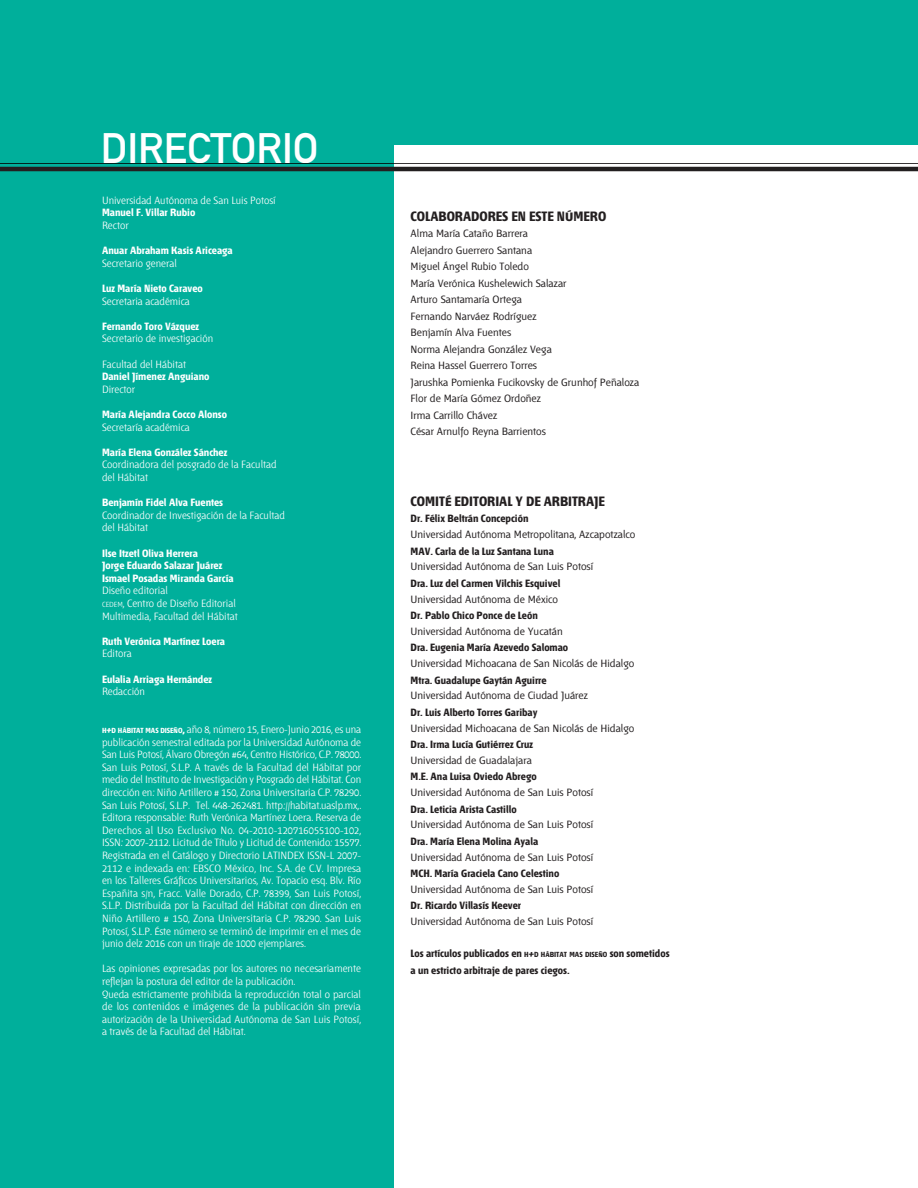
<style>
.page{position:relative;width:918px;height:1188px;background:#00af9b}
.page>*{position:absolute;margin:0;border:0;box-sizing:border-box;transform-origin:0 0}
.t1{font:42px "DIN Mittelschrift Alternate";color:#fff}
.t2{font:700 13.5px "Fontana ND Ee Os F";color:#231f20}
.t3{font:300 10.5px/12.6px "Fontana ND Aa";color:#fff}
.t4{font:10.5px/16.5px "Fontana ND Aa Os F";color:#231f20}
.t5{font:700 10.5px/16.5px "Fontana ND Ee Os F";color:#231f20}
.t6{font:700 10.5px/12.6px "Fontana ND Ee Os F";color:#fff}
.s1{font-size:7.35px}
.s2{font-style:inherit}
.s3{font-family:"Fontana ND Ee Os F";font-weight:700;font-size:7.35px}
.s4{font-family:"Fontana ND Ee Os F";font-weight:700}
</style>
<div class="page">
<div style="left:395px;top:145px;width:523px;height:1043px;background:#fff"></div>
<hr style="left:0;top:167px;width:918px;height:4px;background:#231f20">
<hr style="left:0;top:163px;width:918px;height:1px;background:#231f20">
<h1 class="t1" style="left:101px;top:123px;width:219px">DIRECTORIO</h1>
<p class="t3" style="left:102px;top:194px;width:175px">Universidad Autónoma de San Luis Potosí</p>
<p class="t6" style="left:102px;top:207px;width:95px">Manuel F. Villar Rubio</p>
<p class="t3" style="left:102px;top:220px;width:28px">Rector</p>
<p class="t6" style="left:102px;top:245px;width:132px">Anuar Abraham Kasis Ariceaga</p>
<p class="t3" style="left:102px;top:257px;width:76px">Secretario general</p>
<p class="t6" style="left:102px;top:283px;width:102px">Luz María Nieto Caraveo</p>
<p class="t3" style="left:102px;top:295px;width:89px">Secretaria académica</p>
<p class="t6" style="left:102px;top:320px;width:99px">Fernando Toro Vázquez</p>
<p class="t3" style="left:102px;top:333px;width:113px">Secretario de investigación</p>
<p class="t3" style="left:102px;top:358px;width:86px">Facultad del Hábitat</p>
<p class="t6" style="left:102px;top:371px;width:109px">Daniel Jímenez Anguiano</p>
<p class="t3" style="left:102px;top:383px;width:35px">Director</p>
<p class="t6" style="left:102px;top:409px;width:126px">María Alejandra Cocco Alonso</p>
<p class="t3" style="left:102px;top:421px;width:89px">Secretaría académica</p>
<p class="t6" style="left:102px;top:446px;width:127px">María Elena González Sánchez</p>
<p class="t3" style="left:102px;top:459px;width:176px">Coordinadora del posgrado de la Facultad del Hábitat</p>
<p class="t6" style="left:102px;top:497px;width:123px">Benjamín Fidel Alva Fuentes</p>
<p class="t3" style="left:102px;top:509px;width:184px">Coordinador de Investigación de la Facultad del Hábitat</p>
<p class="t6" style="left:102px;top:547px;width:133px">Ilse Itzetl Oliva Herrera<br>Jorge Eduardo Salazar Juárez<br>Ismael Posadas Miranda García</p>
<p class="t3" style="left:102px;top:585px;width:137px">Diseño editorial<br><span class="s1">CEDEM</span><span class="s2">,</span> Centro de Diseño Editorial<br>Multimedia, Facultad del Hábitat</p>
<p class="t6" style="left:102px;top:635px;width:125px">Ruth Verónica Martínez Loera</p>
<p class="t3" style="left:102px;top:648px;width:31px">Editora</p>
<p class="t6" style="left:102px;top:673px;width:112px">Eulalia Arriaga Hernández</p>
<p class="t3" style="left:102px;top:686px;width:44px">Redacción</p>
<p class="t3" style="left:102px;top:724px;width:261px;text-align:justify"><span class="s3">H</span><span class="s4">+</span><span class="s3">D HÁBITAT MAS DISEÑO</span><span class="s4">,</span> año 8, número 15, Enero-Junio 2016, es una publicación semestral editada por la Universidad Autónoma de San Luis Potosí, Álvaro Obregón #64, Centro Histórico, C.P. 78000.<br>San Luis Potosí, S.L.P. A través de la Facultad del Hábitat por medio del Instituto de Investigación y Posgrado del Hábitat. Con dirección en: Niño Artillero # 150, Zona Universitaria C.P. 78290.<br>San Luis Potosí, S.L.P. Tel. 448-262481. http://habitat.uaslp.mx,.<br>Editora responsable: Ruth Verónica Martínez Loera. Reserva de Derechos al Uso Exclusivo No. 04-2010-120716055100-102, ISSN: 2007-2112. Licitud de Título y Licitud de Contenido: 15577.<br>Registrada en el Catálogo y Directorio LATINDEX ISSN-L 2007- 2112 e indexada en: EBSCO México, Inc. S.A. de C.V. Impresa en los Talleres Gráficos Universitarios, Av. Topacio esq. Blv. Río Españita s/n, Fracc. Valle Dorado, C.P. 78399, San Luis Potosí, S.L.P. Distribuida por la Facultad del Hábitat con dirección en Niño Artillero # 150, Zona Universitaria C.P. 78290. San Luis Potosí, S.L.P. Éste número se terminó de imprimir en el mes de junio delz 2016 con un tiraje de 1000 ejemplares.</p>
<p class="t3" style="left:102px;top:963px;width:261px">Las opiniones expresadas por los autores no necesariamente reflejan la postura del editor de la publicación.<br>Queda estrictamente prohibida la reproducción total o parcial de los contenidos e imágenes de la publicación sin previa autorización de la Universidad Autónoma de San Luis Potosí, a través de la Facultad del Hábitat.</p>
<p class="t2" style="left:411px;top:210px;width:197px">COLABORADORES EN ESTE NÚMERO</p>
<p class="t4" style="left:411px;top:226px;width:230px">Alma María Cataño Barrera<br>Alejandro Guerrero Santana<br>Miguel Ángel Rubio Toledo<br>María Verónica Kushelewich Salazar<br>Arturo Santamaría Ortega<br>Fernando Narváez Rodríguez<br>Benjamín Alva Fuentes<br>Norma Alejandra González Vega<br>Reina Hassel Guerrero Torres<br>Jarushka Pomienka Fucikovsky de Grunhof Peñaloza<br>Flor de María Gómez Ordoñez<br>Irma Carrillo Chávez<br>César Arnulfo Reyna Barrientos</p>
<p class="t2" style="left:411px;top:495px;width:196px">COMITÉ EDITORIAL Y DE ARBITRAJE</p>
<p class="t5" style="left:411px;top:511px;width:119px">Dr. Félix Beltrán Concepción</p>
<p class="t4" style="left:411px;top:527px;width:226px">Universidad Autónoma Metropolitana, Azcapotzalco</p>
<p class="t5" style="left:411px;top:543px;width:145px"><span class="s2">MAV</span>. Carla de la Luz Santana Luna</p>
<p class="t4" style="left:411px;top:559px;width:184px">Universidad Autónoma de San Luis Potosí</p>
<p class="t5" style="left:411px;top:576px;width:151px">Dra. Luz del Carmen Vilchis Esquivel</p>
<p class="t4" style="left:411px;top:591px;width:149px">Universidad Autónoma de México</p>
<p class="t5" style="left:411px;top:608px;width:129px">Dr. Pablo Chico Ponce de León</p>
<p class="t4" style="left:411px;top:624px;width:154px">Universidad Autónoma de Yucatán</p>
<p class="t5" style="left:411px;top:640px;width:159px">Dra. Eugenia María Azevedo Salomao</p>
<p class="t4" style="left:411px;top:656px;width:225px">Universidad Michoacana de San Nicolás de Hidalgo</p>
<p class="t5" style="left:411px;top:672px;width:138px">Mtra. Guadalupe Gaytán Aguirre</p>
<p class="t4" style="left:411px;top:688px;width:179px">Universidad Autónoma de Ciudad Juárez</p>
<p class="t5" style="left:411px;top:705px;width:128px">Dr. Luis Alberto Torres Garibay</p>
<p class="t4" style="left:411px;top:720px;width:225px">Universidad Michoacana de San Nicolás de Hidalgo</p>
<p class="t5" style="left:411px;top:737px;width:124px">Dra. Irma Lucía Gutiérrez Cruz</p>
<p class="t4" style="left:411px;top:753px;width:123px">Universidad de Guadalajara</p>
<p class="t5" style="left:411px;top:769px;width:128px">M.E. Ana Luisa Oviedo Abrego</p>
<p class="t4" style="left:411px;top:785px;width:184px">Universidad Autónoma de San Luis Potosí</p>
<p class="t5" style="left:411px;top:801px;width:108px">Dra. Leticia Arista Castillo</p>
<p class="t4" style="left:411px;top:817px;width:184px">Universidad Autónoma de San Luis Potosí</p>
<p class="t5" style="left:411px;top:834px;width:129px">Dra. María Elena Molina Ayala</p>
<p class="t4" style="left:411px;top:849px;width:184px">Universidad Autónoma de San Luis Potosí</p>
<p class="t5" style="left:411px;top:866px;width:150px">MCH. María Graciela Cano Celestino</p>
<p class="t4" style="left:411px;top:882px;width:184px">Universidad Autónoma de San Luis Potosí</p>
<p class="t5" style="left:411px;top:898px;width:112px">Dr. Ricardo Villasís Keever</p>
<p class="t4" style="left:411px;top:914px;width:184px">Universidad Autónoma de San Luis Potosí</p>
<p class="t5" style="left:411px;top:946px;width:260px">Los artículos publicados en <span class="s1">H</span><span class="s2">+</span><span class="s1">D HÁBITAT MAS DISEÑO</span> son sometidos a un estricto arbitraje de pares ciegos.</p>
</div>
